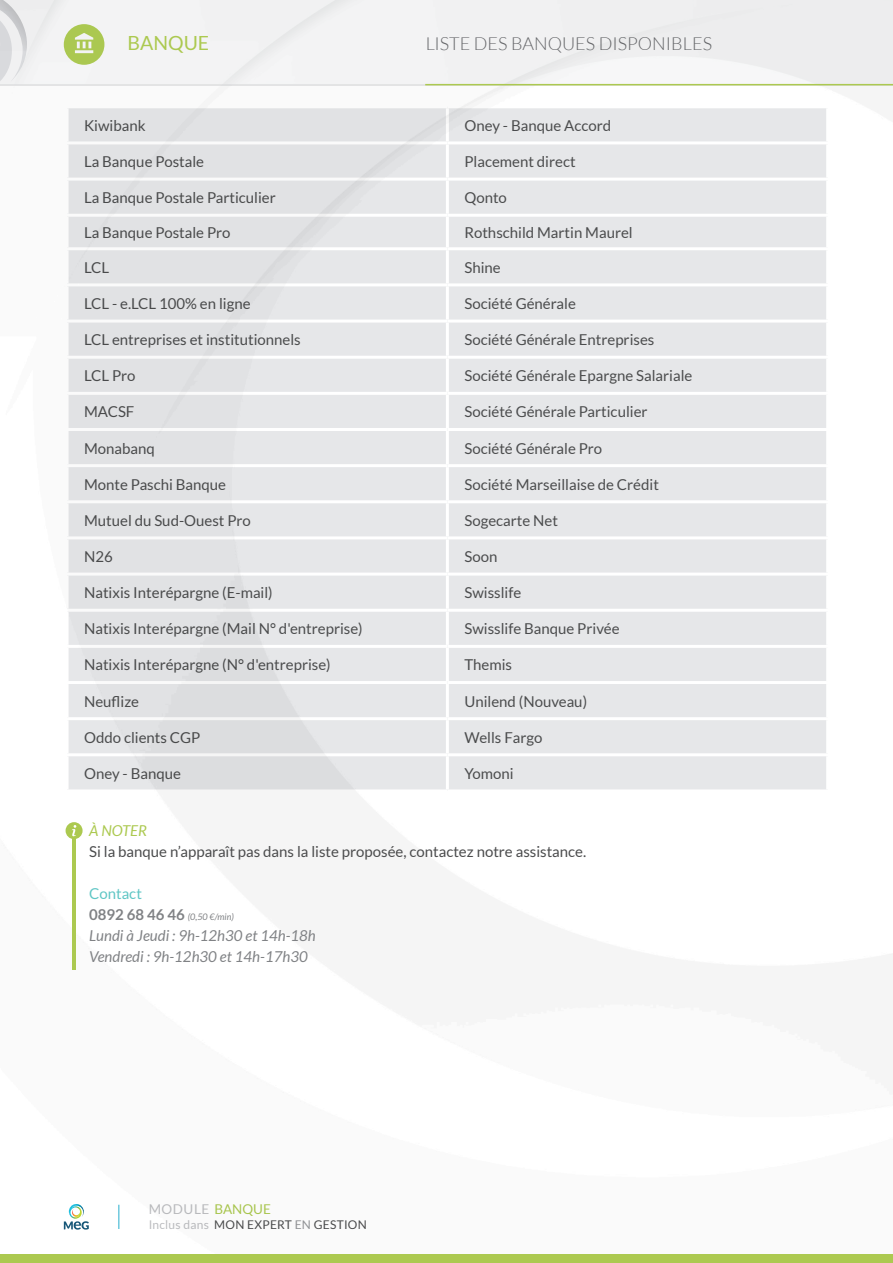
<style>
.page{position:relative;width:893px;height:1263px;background:#fff}
.page>*{position:absolute;margin:0;border:0;box-sizing:border-box;transform-origin:0 0}
.t1{font:19.5px "Lato";color:#acc950}
.t2{font:300 18px "Lato";color:#6c6d70}
.t3{font:15px "Lato";color:#4b4c4d}
.t4{font:italic 15px "Lato";color:#808285}
.t5{font:15px "Lato";color:#60c6c5}
.t6{font:italic 15px "Lato";color:#acc950}
.t7{font:13.5px "Lato";letter-spacing:.02em;color:#bcbdc0}
.t8{font:12px "Lato";letter-spacing:.02em;color:#4b4c4d}
.t9{font:italic 9px "Lato";color:#808285}
.s1{font-weight:700;font-style:normal;font-size:15px}
.s2{color:#acc950}
.s3{color:#bcbdc0}
.s4{color:#939598}
</style>
<div class="page">
<div style="left:0;top:0;width:893px;height:85px;background:#f2f3f4"></div>
<hr style="left:0;top:85px;width:893px;height:1px;background:#a8a9ad">
<div style="left:0;top:1254px;width:893px;height:9px;background:#acc950"></div>
<svg style="left:63px;top:1204px;width:26px;height:26px"></svg>
<svg style="left:118px;top:1205px;width:1px;height:24px"></svg>
<svg style="left:64px;top:24px;width:40px;height:41px"></svg>
<hr style="left:425px;top:84px;width:468px;height:1px;background:#acc950">
<svg style="left:0;top:0;width:27px;height:86px"></svg>
<div style="left:69px;top:108px;width:757px;height:681px;background:#e6e7e9"></div>
<hr style="left:446px;top:108px;width:3px;height:33px;background:#fff">
<hr style="left:66px;top:141px;width:381px;height:3px;background:#fff">
<hr style="left:447px;top:141px;width:382px;height:3px;background:#fff">
<hr style="left:446px;top:144px;width:3px;height:34px;background:#fff">
<hr style="left:66px;top:178px;width:381px;height:3px;background:#fff">
<hr style="left:447px;top:178px;width:382px;height:3px;background:#fff">
<hr style="left:446px;top:181px;width:3px;height:33px;background:#fff">
<hr style="left:66px;top:214px;width:381px;height:3px;background:#fff">
<hr style="left:447px;top:214px;width:382px;height:3px;background:#fff">
<hr style="left:446px;top:217px;width:3px;height:30px;background:#fff">
<hr style="left:66px;top:247px;width:381px;height:3px;background:#fff">
<hr style="left:447px;top:247px;width:382px;height:3px;background:#fff">
<hr style="left:446px;top:250px;width:3px;height:33px;background:#fff">
<hr style="left:66px;top:283px;width:381px;height:3px;background:#fff">
<hr style="left:447px;top:283px;width:382px;height:3px;background:#fff">
<hr style="left:446px;top:286px;width:3px;height:34px;background:#fff">
<hr style="left:66px;top:320px;width:381px;height:3px;background:#fff">
<hr style="left:447px;top:320px;width:382px;height:3px;background:#fff">
<hr style="left:446px;top:323px;width:3px;height:33px;background:#fff">
<hr style="left:66px;top:356px;width:381px;height:3px;background:#fff">
<hr style="left:447px;top:356px;width:382px;height:3px;background:#fff">
<hr style="left:446px;top:359px;width:3px;height:33px;background:#fff">
<hr style="left:66px;top:392px;width:381px;height:3px;background:#fff">
<hr style="left:447px;top:392px;width:382px;height:3px;background:#fff">
<hr style="left:446px;top:395px;width:3px;height:33px;background:#fff">
<hr style="left:66px;top:428px;width:381px;height:3px;background:#fff">
<hr style="left:447px;top:428px;width:382px;height:3px;background:#fff">
<hr style="left:446px;top:431px;width:3px;height:33px;background:#fff">
<hr style="left:66px;top:464px;width:381px;height:3px;background:#fff">
<hr style="left:447px;top:464px;width:382px;height:3px;background:#fff">
<hr style="left:446px;top:467px;width:3px;height:33px;background:#fff">
<hr style="left:66px;top:500px;width:381px;height:3px;background:#fff">
<hr style="left:447px;top:500px;width:382px;height:3px;background:#fff">
<hr style="left:446px;top:503px;width:3px;height:33px;background:#fff">
<hr style="left:66px;top:536px;width:381px;height:3px;background:#fff">
<hr style="left:447px;top:536px;width:382px;height:3px;background:#fff">
<hr style="left:446px;top:539px;width:3px;height:34px;background:#fff">
<hr style="left:66px;top:573px;width:381px;height:3px;background:#fff">
<hr style="left:447px;top:573px;width:382px;height:3px;background:#fff">
<hr style="left:446px;top:576px;width:3px;height:33px;background:#fff">
<hr style="left:66px;top:609px;width:381px;height:3px;background:#fff">
<hr style="left:447px;top:609px;width:382px;height:3px;background:#fff">
<hr style="left:446px;top:612px;width:3px;height:33px;background:#fff">
<hr style="left:66px;top:645px;width:381px;height:3px;background:#fff">
<hr style="left:447px;top:645px;width:382px;height:3px;background:#fff">
<hr style="left:446px;top:648px;width:3px;height:33px;background:#fff">
<hr style="left:66px;top:681px;width:381px;height:3px;background:#fff">
<hr style="left:447px;top:681px;width:382px;height:3px;background:#fff">
<hr style="left:446px;top:684px;width:3px;height:33px;background:#fff">
<hr style="left:66px;top:717px;width:381px;height:3px;background:#fff">
<hr style="left:447px;top:717px;width:382px;height:3px;background:#fff">
<hr style="left:446px;top:720px;width:3px;height:33px;background:#fff">
<hr style="left:66px;top:753px;width:381px;height:3px;background:#fff">
<hr style="left:447px;top:753px;width:382px;height:3px;background:#fff">
<hr style="left:446px;top:756px;width:3px;height:33px;background:#fff">
<hr style="left:72px;top:838px;width:4px;height:132px;background:#acc950">
<svg style="left:66px;top:822px;width:17px;height:17px"></svg>
<h1 class="t1" style="left:128px;top:32px;width:83px">BANQUE</h1>
<p class="t2" style="left:425px;top:34px;width:288px">LISTE DES BANQUES DISPONIBLES</p>
<p class="t3" style="left:84px;top:117px;width:63px">Kiwibank</p>
<p class="t3" style="left:464px;top:117px;width:148px">Oney - Banque Accord</p>
<p class="t3" style="left:84px;top:153px;width:122px">La Banque Postale</p>
<p class="t3" style="left:464px;top:153px;width:113px">Placement direct</p>
<p class="t3" style="left:84px;top:189px;width:193px">La Banque Postale Particulier</p>
<p class="t3" style="left:464px;top:189px;width:44px">Qonto</p>
<p class="t3" style="left:84px;top:224px;width:148px">La Banque Postale Pro</p>
<p class="t3" style="left:464px;top:224px;width:170px">Rothschild Martin Maurel</p>
<p class="t3" style="left:84px;top:259px;width:27px">LCL</p>
<p class="t3" style="left:464px;top:259px;width:38px">Shine</p>
<p class="t3" style="left:84px;top:295px;width:168px">LCL - e.LCL 100% en ligne</p>
<p class="t3" style="left:464px;top:295px;width:113px">Société Générale</p>
<p class="t3" style="left:84px;top:331px;width:218px">LCL entreprises et institutionnels</p>
<p class="t3" style="left:464px;top:331px;width:191px">Société Générale Entreprises</p>
<p class="t3" style="left:84px;top:367px;width:53px">LCL Pro</p>
<p class="t3" style="left:464px;top:367px;width:229px">Société Générale Epargne Salariale</p>
<p class="t3" style="left:84px;top:404px;width:52px">MACSF</p>
<p class="t3" style="left:464px;top:404px;width:185px">Société Générale Particulier</p>
<p class="t3" style="left:84px;top:440px;width:72px">Monabanq</p>
<p class="t3" style="left:464px;top:440px;width:139px">Société Générale Pro</p>
<p class="t3" style="left:84px;top:476px;width:144px">Monte Paschi Banque</p>
<p class="t3" style="left:464px;top:476px;width:196px">Société Marseillaise de Crédit</p>
<p class="t3" style="left:84px;top:512px;width:168px">Mutuel du Sud-Ouest Pro</p>
<p class="t3" style="left:464px;top:512px;width:95px">Sogecarte Net</p>
<p class="t3" style="left:84px;top:548px;width:30px">N26</p>
<p class="t3" style="left:464px;top:548px;width:34px">Soon</p>
<p class="t3" style="left:84px;top:584px;width:190px">Natixis Interépargne (E-mail)</p>
<p class="t3" style="left:464px;top:584px;width:58px">Swisslife</p>
<p class="t3" style="left:84px;top:620px;width:280px">Natixis Interépargne (Mail N° d'entreprise)</p>
<p class="t3" style="left:464px;top:620px;width:157px">Swisslife Banque Privée</p>
<p class="t3" style="left:84px;top:657px;width:248px">Natixis Interépargne (N° d'entreprise)</p>
<p class="t3" style="left:464px;top:657px;width:49px">Themis</p>
<p class="t3" style="left:84px;top:693px;width:57px">Neuflize</p>
<p class="t3" style="left:464px;top:693px;width:124px">Unilend (Nouveau)</p>
<p class="t3" style="left:84px;top:729px;width:118px">Oddo clients CGP</p>
<p class="t3" style="left:464px;top:729px;width:80px">Wells Fargo</p>
<p class="t3" style="left:84px;top:765px;width:98px">Oney - Banque</p>
<p class="t3" style="left:464px;top:765px;width:51px">Yomoni</p>
<p class="t6" style="left:89px;top:822px;width:59px">À NOTER</p>
<p class="t3" style="left:89px;top:843px;width:499px">Si la banque n’apparaît pas dans la liste proposée, contactez notre assistance.</p>
<p class="t5" style="left:89px;top:885px;width:54px">Contact</p>
<p class="t9" style="left:89px;top:912px;width:146px"><span class="s1">0892 68 46 46</span> (0,50 €/min)</p>
<p class="t4" style="left:89px;top:927px;width:228px">Lundi à Jeudi : 9h-12h30 et 14h-18h</p>
<p class="t4" style="left:89px;top:948px;width:220px">Vendredi : 9h-12h30 et 14h-17h30</p>
<p class="t7" style="left:149px;top:1202px;width:124px">MODULE <span class="s2">BANQUE</span></p>
<p class="t8" style="left:149px;top:1218px;width:220px"><span class="s3">Inclus dans</span> MON EXPERT <span class="s4">EN</span> GESTION</p>
</div>
